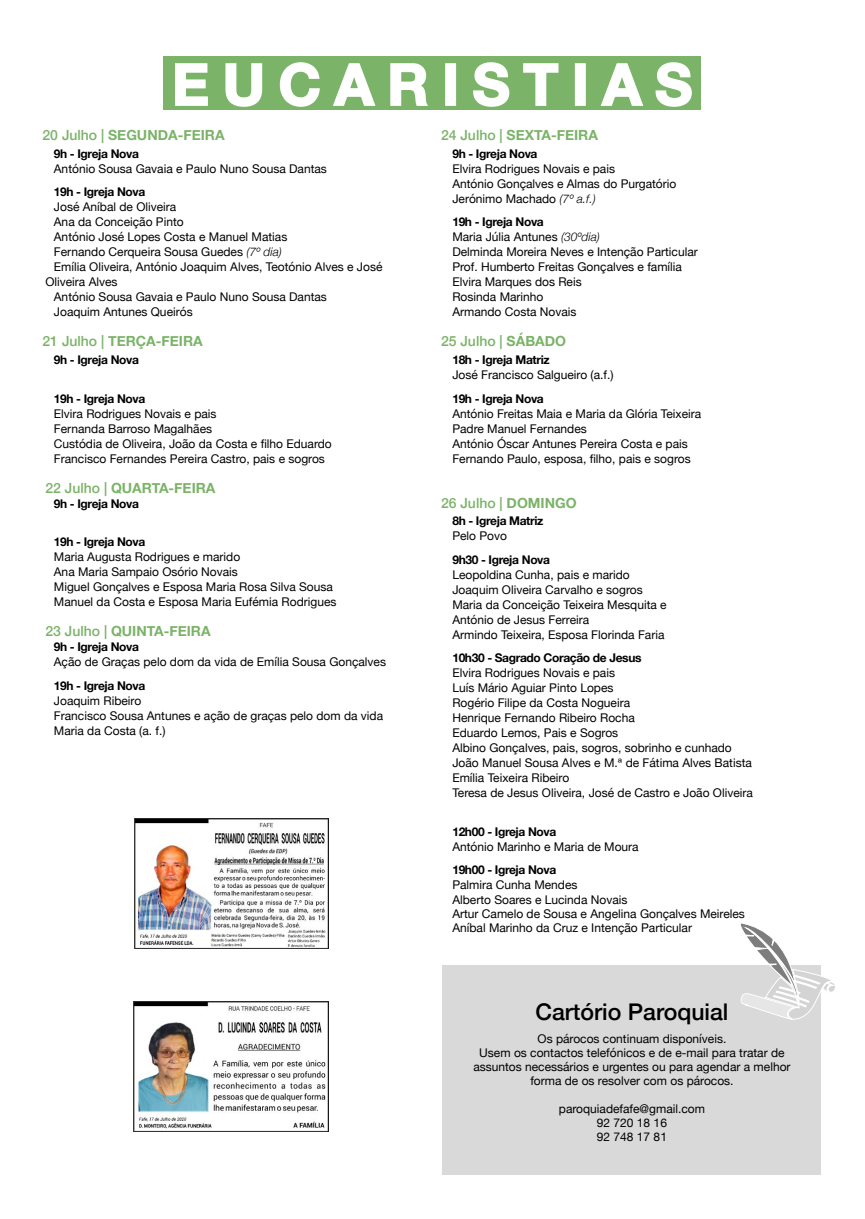
<style>
.page{position:relative;width:865px;height:1219px;background:#fff}
.page>*{position:absolute;margin:0;border:0;box-sizing:border-box;transform-origin:0 0}
.t1{font:700 57px "Helvetica Neue";letter-spacing:.24em;color:#fff}
.t2{font:500 23px "Helvetica Neue";color:#000}
.t3{font:700 14px "Helvetica Neue";color:#7bb368}
.t4{font:500 14px "Helvetica Neue";color:#7bb368}
.t5{font:12px/15px "Helvetica Neue";color:#000}
.t6{font:700 12px "Helvetica Neue";letter-spacing:-.03em;color:#000}
.s1{font-weight:500}
.s2{font-weight:300;font-style:italic}
.s3{font-weight:700}
</style>
<div class="page">
<div style="left:163px;top:56px;width:537px;height:54px;background:#7bb368"></div>
<svg style="left:175px;top:63px;width:33px;height:43px"></svg>
<svg style="left:225px;top:63px;width:38px;height:44px"></svg>
<svg style="left:279px;top:62px;width:41px;height:45px"></svg>
<svg style="left:333px;top:63px;width:43px;height:43px"></svg>
<svg style="left:390px;top:63px;width:38px;height:43px"></svg>
<div style="left:445px;top:63px;width:11px;height:43px;border:2px solid #fff"></div>
<svg style="left:473px;top:62px;width:37px;height:45px"></svg>
<svg style="left:523px;top:63px;width:36px;height:43px"></svg>
<div style="left:575px;top:63px;width:11px;height:43px;border:2px solid #fff"></div>
<svg style="left:600px;top:63px;width:44px;height:43px"></svg>
<svg style="left:655px;top:62px;width:37px;height:45px"></svg>
<img style="left:134px;top:818px;width:195px;height:130px">
<img style="left:134px;top:1002px;width:194px;height:130px">
<div style="left:442px;top:965px;width:379px;height:210px;background:#d9d9d9"></div>
<svg style="left:740px;top:923px;width:95px;height:96px"></svg>
<h1 class="t1" style="left:172px;top:40px;width:521px">EUCARISTIAS</h1>
<p class="t3" style="left:43px;top:124px;width:184px"><span class="s1">20 Julho |</span> SEGUNDA-FEIRA</p>
<p class="t6" style="left:54px;top:144px;width:87px">9h - Igreja Nova</p>
<p class="t5" style="left:54px;top:162px;width:274px">António Sousa Gavaia e Paulo Nuno Sousa Dantas</p>
<p class="t6" style="left:54px;top:182px;width:93px">19h - Igreja Nova</p>
<p class="t5" style="left:54px;top:200px;width:124px">José Aníbal de Oliveira</p>
<p class="t5" style="left:54px;top:215px;width:131px">Ana da Conceição Pinto</p>
<p class="t5" style="left:54px;top:230px;width:235px">António José Lopes Costa e Manuel Matias</p>
<p class="t5" style="left:54px;top:245px;width:230px">Fernando Cerqueira Sousa Guedes <span class="s2">(7º dia)</span></p>
<p class="t5" style="left:54px;top:260px;width:330px">Emília Oliveira, António Joaquim Alves, Teotónio Alves e José</p>
<p class="t5" style="left:45px;top:275px;width:74px">Oliveira Alves</p>
<p class="t5" style="left:54px;top:290px;width:274px">António Sousa Gavaia e Paulo Nuno Sousa Dantas</p>
<p class="t5" style="left:54px;top:305px;width:140px">Joaquim Antunes Queirós</p>
<p class="t3" style="left:43px;top:330px;width:162px"><span class="s1">21 Julho |</span> TERÇA-FEIRA</p>
<p class="t6" style="left:54px;top:350px;width:87px">9h - Igreja Nova</p>
<p class="t6" style="left:54px;top:389px;width:93px">19h - Igreja Nova</p>
<p class="t5" style="left:54px;top:406px;width:279px">Elvira Rodrigues Novais e pais<br>Fernanda Barroso Magalhães<br>Custódia de Oliveira, João da Costa e filho Eduardo Francisco Fernandes Pereira Castro, pais e sogros</p>
<p class="t3" style="left:45px;top:476px;width:172px"><span class="s1">22 Julho |</span> QUARTA-FEIRA</p>
<p class="t6" style="left:54px;top:494px;width:87px">9h - Igreja Nova</p>
<p class="t6" style="left:54px;top:532px;width:93px">19h - Igreja Nova</p>
<p class="t5" style="left:54px;top:550px;width:284px">Maria Augusta Rodrigues e marido<br>Ana Maria Sampaio Osório Novais<br>Miguel Gonçalves e Esposa Maria Rosa Silva Sousa Manuel da Costa e Esposa Maria Eufémia Rodrigues</p>
<p class="t3" style="left:45px;top:620px;width:167px"><span class="s1">23 Julho |</span> QUINTA-FEIRA</p>
<p class="t6" style="left:54px;top:637px;width:87px">9h - Igreja Nova</p>
<p class="t5" style="left:54px;top:655px;width:334px">Ação de Graças pelo dom da vida de Emília Sousa Gonçalves</p>
<p class="t6" style="left:54px;top:676px;width:93px">19h - Igreja Nova</p>
<p class="t5" style="left:54px;top:693px;width:331px">Joaquim Ribeiro<br>Francisco Sousa Antunes e ação de graças pelo dom da vida<br>Maria da Costa (a. f.)</p>
<p class="t3" style="left:441px;top:124px;width:158px"><span class="s1">24 Julho |</span> SEXTA-FEIRA</p>
<p class="t6" style="left:452px;top:144px;width:87px">9h - Igreja Nova</p>
<p class="t5" style="left:452px;top:162px;width:225px">Elvira Rodrigues Novais e pais<br>António Gonçalves e Almas do Purgatório<br>Jerónimo Machado <span class="s2">(7º a.f.)</span></p>
<p class="t5" style="left:452px;top:215px;width:247px"><span class="s3">19h - Igreja Nova<br></span>Maria Júlia Antunes <span class="s2">(30ºdia)<br></span>Delminda Moreira Neves e Intenção Particular<br>Prof. Humberto Freitas Gonçalves e família<br>Elvira Marques dos Reis<br>Rosinda Marinho<br>Armando Costa Novais</p>
<p class="t4" style="left:441px;top:330px;width:127px">25 Julho | <span class="s3">SÁBADO</span></p>
<p class="t6" style="left:452px;top:350px;width:99px">18h - Igreja Matriz</p>
<p class="t5" style="left:452px;top:368px;width:163px">José Francisco Salgueiro (a.f.)</p>
<p class="t6" style="left:452px;top:389px;width:93px">19h - Igreja Nova</p>
<p class="t5" style="left:452px;top:406px;width:250px">António Freitas Maia e Maria da Glória Teixeira Padre Manuel Fernandes<br>António Óscar Antunes Pereira Costa e pais Fernando Paulo, esposa, filho, pais e sogros</p>
<p class="t4" style="left:441px;top:491px;width:137px">26 Julho | <span class="s3">DOMINGO</span></p>
<p class="t6" style="left:452px;top:512px;width:92px">8h - Igreja Matriz</p>
<p class="t5" style="left:452px;top:529px;width:56px">Pelo Povo</p>
<p class="t6" style="left:452px;top:550px;width:99px">9h30 - Igreja Nova</p>
<p class="t5" style="left:452px;top:568px;width:216px">Leopoldina Cunha, pais e marido Joaquim Oliveira Carvalho e sogros Maria da Conceição Teixeira Mesquita e António de Jesus Ferreira<br>Armindo Teixeira, Esposa Florinda Faria</p>
<p class="t6" style="left:452px;top:649px;width:191px">10h30 - Sagrado Coração de Jesus</p>
<p class="t5" style="left:452px;top:666px;width:302px">Elvira Rodrigues Novais e pais<br>Luís Mário Aguiar Pinto Lopes<br>Rogério Filipe da Costa Nogueira<br>Henrique Fernando Ribeiro Rocha<br>Eduardo Lemos, Pais e Sogros<br>Albino Gonçalves, pais, sogros, sobrinho e cunhado João Manuel Sousa Alves e M.ª de Fátima Alves Batista Emília Teixeira Ribeiro<br>Teresa de Jesus Oliveira, José de Castro e João Oliveira</p>
<p class="t6" style="left:452px;top:822px;width:106px">12h00 - Igreja Nova</p>
<p class="t5" style="left:452px;top:840px;width:188px">António Marinho e Maria de Moura</p>
<p class="t6" style="left:452px;top:861px;width:106px">19h00 - Igreja Nova</p>
<p class="t5" style="left:452px;top:879px;width:294px;line-height:14.3px">Palmira Cunha Mendes<br>Alberto Soares e Lucinda Novais<br>Artur Camelo de Sousa e Angelina Gonçalves Meireles Aníbal Marinho da Cruz e Intenção Particular</p>
<h2 class="t2" style="left:535px;top:993px;width:195px">Cartório Paroquial</h2>
<p class="t5" style="left:473px;top:1032px;width:319px;line-height:14px;text-align:center">Os párocos continuam disponíveis.<br>Usem os contactos telefónicos e de e-mail para tratar de assuntos necessários e urgentes ou para agendar a melhor forma de os resolver com os párocos.</p>
<p class="t5" style="left:559px;top:1102px;width:148px;line-height:14px;text-align:center">paroquiadefafe@gmail.com<br>92 720 18 16<br>92 748 17 81</p>
</div>
